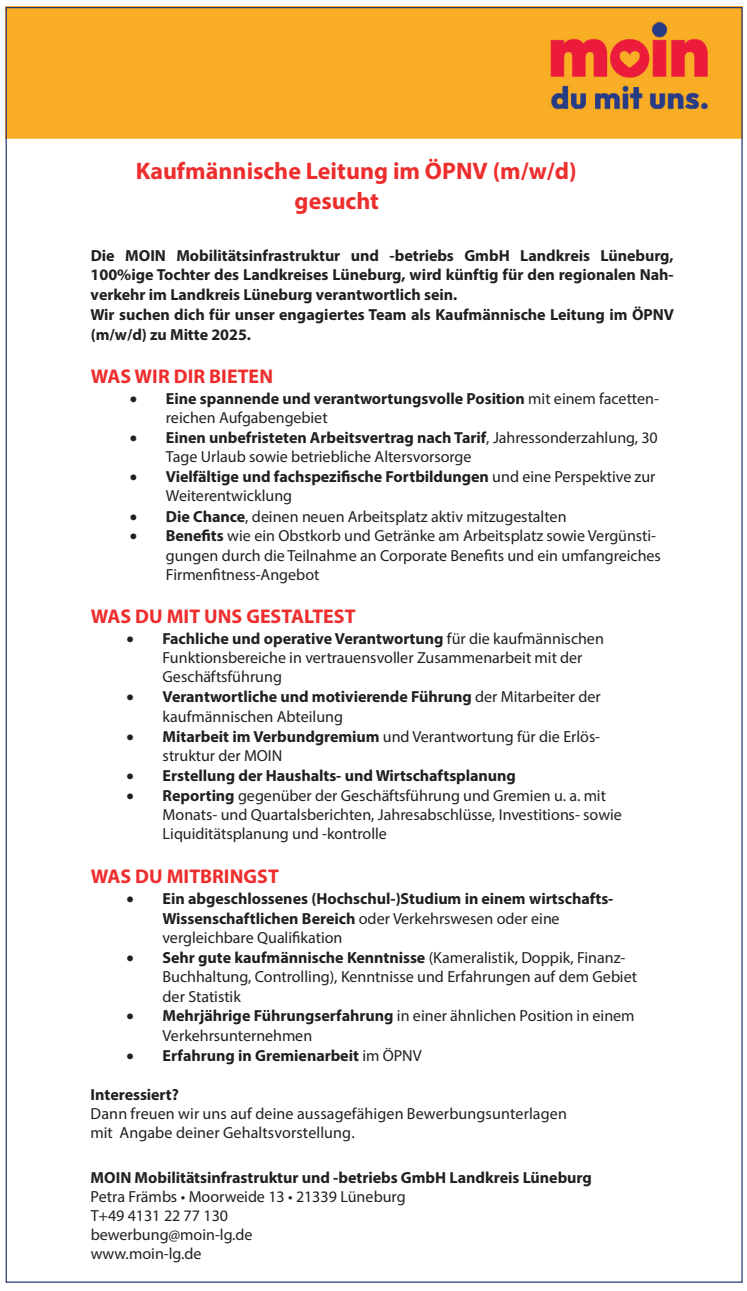
<style>
.page{position:relative;width:747px;height:1291px;background:#fff}
.page>*{position:absolute;margin:0;border:0;box-sizing:border-box;transform-origin:0 0}
.t1{font:700 24px/29.8px "Myriad Pro";color:#ee2d2d}
.t2{font:700 20px "Myriad Pro";color:#ee2d2d}
.t3{font:16px/19.2px "Myriad Pro";color:#231f20}
.t4{font:700 16px/19.8px "Myriad Pro";letter-spacing:-.005em;color:#231f20}
.s1{font-weight:400}
.s2{font-weight:700}
</style>
<div class="page">
<img style="left:8px;top:9px;width:733px;height:129px">
<h1 class="t1" style="left:295px;top:156px;width:284px;text-indent:-159px">Kaufmännische Leitung im ÖPNV (m/w/d) gesucht</h1>
<p class="t4" style="left:91px;top:245px;width:585px">Die MOIN Mobilitätsinfrastruktur und -betriebs GmbH Landkreis Lüneburg, 100%ige Tochter des Landkreises Lüneburg, wird künftig für den regionalen Nah&shy;verkehr im Landkreis Lüneburg verantwortlich sein.<br>Wir suchen dich für unser engagiertes Team als Kaufmännische Leitung im ÖPNV (m/w/d) zu Mitte 2025.</p>
<p class="t2" style="left:91px;top:363px;width:184px">WAS WIR DIR BIETEN</p>
<p class="t4" style="left:166px;top:388px;width:494px;text-indent:-36px">• Eine spannende und verantwortungsvolle Position <span class="s1">mit einem facetten&shy;reichen Aufgabengebiet</span></p>
<p class="t3" style="left:166px;top:428px;width:493px;text-indent:-36px">• <span class="s2">Einen unbefristeten Arbeitsvertrag nach Tarif</span>, Jahressonderzahlung, 30<br>Tage Urlaub sowie betriebliche Altersvorsorge</p>
<p class="t4" style="left:166px;top:467px;width:491px;text-indent:-36px">• Vielfältige und fachspezifische Fortbildungen <span class="s1">und eine Perspektive zur<br>Weiterentwicklung</span></p>
<p class="t3" style="left:130px;top:506px;width:438px">• <span class="s2">Die Chance</span>, deinen neuen Arbeitsplatz aktiv mitzugestalten</p>
<p class="t3" style="left:166px;top:526px;width:496px;text-indent:-36px">• <span class="s2">Benefits</span> wie ein Obstkorb und Getränke am Arbeitsplatz sowie Vergünsti&shy;gungen durch die Teilnahme an Corporate Benefits und ein umfangreiches<br>Firmenfitness-Angebot</p>
<p class="t2" style="left:91px;top:603px;width:266px">WAS DU MIT UNS GESTALTEST</p>
<p class="t3" style="left:163px;top:629px;width:443px;text-indent:-36px">• <span class="s2">Fachliche und operative Verantwortung</span> für die kaufmännischen<br>Funktionsbereiche in vertrauensvoller Zusammenarbeit mit der<br>Geschäftsführung</p>
<p class="t3" style="left:163px;top:687px;width:440px;text-indent:-36px">• <span class="s2">Verantwortliche und motivierende Führung</span> der Mitarbeiter der kaufmännischen Abteilung</p>
<p class="t3" style="left:163px;top:726px;width:439px;text-indent:-36px">• <span class="s2">Mitarbeit im Verbundgremium</span> und Verantwortung für die Erlös&shy;struktur der MOIN</p>
<p class="t4" style="left:127px;top:765px;width:391px">• Erstellung der Haushalts- und Wirtschaftsplanung</p>
<p class="t3" style="left:163px;top:786px;width:461px;text-indent:-36px">• <span class="s2">Reporting</span> gegenüber der Geschäftsführung und Gremien u. a. mit<br>Monats- und Quartalsberichten, Jahresabschlüsse, Investitions- sowie<br>Liquiditätsplanung und -kontrolle</p>
<p class="t2" style="left:91px;top:863px;width:190px">WAS DU MITBRINGST</p>
<p class="t4" style="left:163px;top:888px;width:452px;text-indent:-36px">• Ein abgeschlossenes (Hochschul-)Studium in einem wirtschafts-<br>Wissenschaftlichen Bereich <span class="s1">oder Verkehrswesen oder eine vergleichbare Qualifikation</span></p>
<p class="t3" style="left:163px;top:948px;width:476px;text-indent:-36px">• <span class="s2">Sehr gute kaufmännische Kenntnisse</span> (Kameralistik, Doppik, Finanz-<br>Buchhaltung, Controlling), Kenntnisse und Erfahrungen auf dem Gebiet der Statistik</p>
<p class="t3" style="left:163px;top:1006px;width:473px;text-indent:-36px">• <span class="s2">Mehrjährige Führungserfahrung</span> in einer ähnlichen Position in einem<br>Verkehrsunternehmen</p>
<p class="t4" style="left:127px;top:1045px;width:297px">• Erfahrung in Gremienarbeit <span class="s1">im ÖPNV</span></p>
<p class="t4" style="left:91px;top:1084px;width:90px">Interessiert?</p>
<p class="t3" style="left:91px;top:1103px;width:478px">Dann freuen wir uns auf deine aussagefähigen Bewerbungsunterlagen mit Angabe deiner Gehaltsvorstellung.</p>
<p class="t4" style="left:91px;top:1167px;width:503px">MOIN Mobilitätsinfrastruktur und -betriebs GmbH Landkreis Lüneburg</p>
<p class="t3" style="left:91px;top:1186px;width:316px">Petra Främbs • Moorweide 13 • 21339 Lüneburg<br>T+49 4131 22 77 130<br>bewerbung@moin-lg.de<br>www.moin-lg.de</p>
</div>
